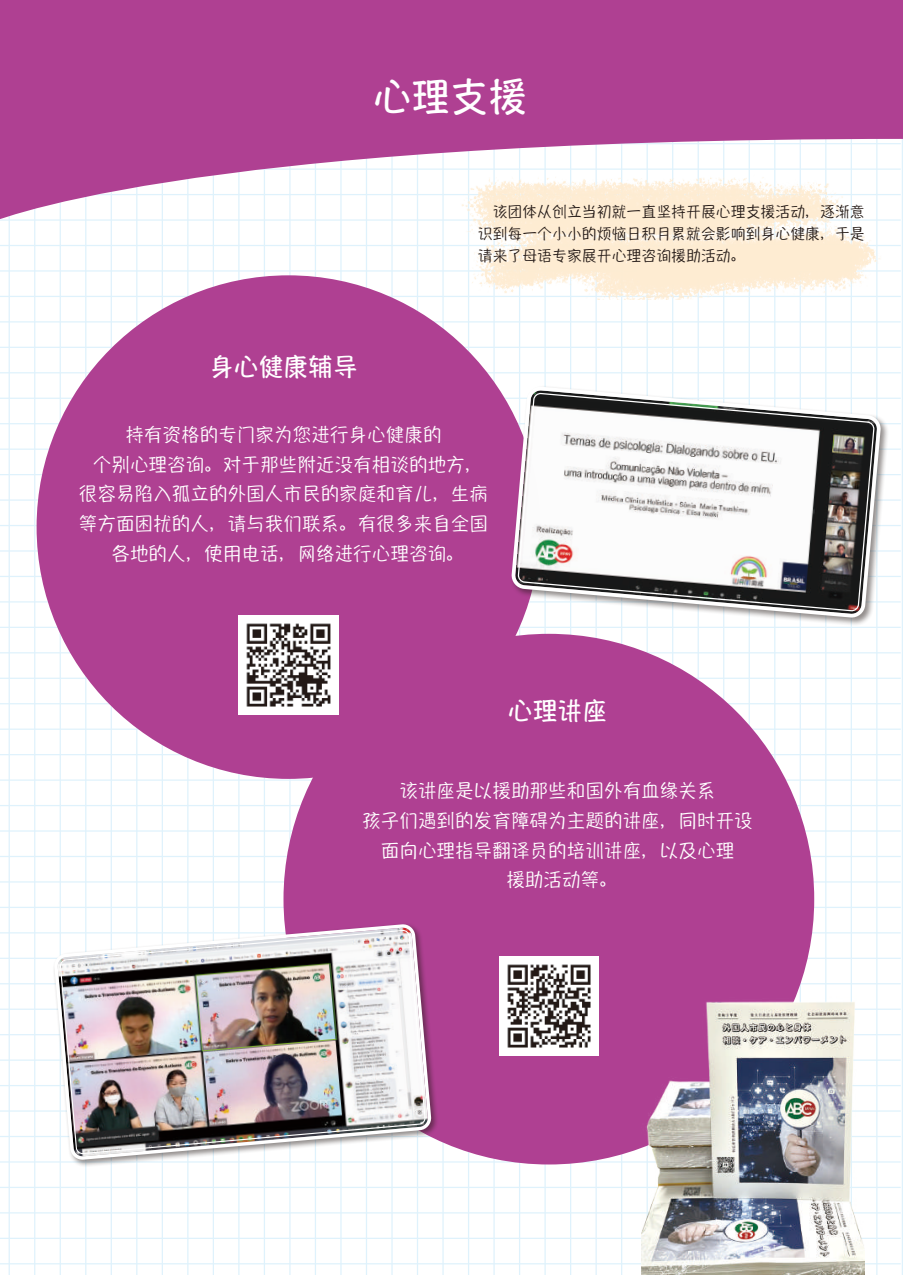
<style>
.page{position:relative;width:903px;height:1275px;background:#fff}
.page>*{position:absolute;margin:0;border:0;box-sizing:border-box;transform-origin:0 0}
.t1{font:38.5px "Hannotate SC W7";color:#fff}
.t2{font:24.85px "Hannotate SC W7";color:#fff}
.t3{font:18.55px/29.8px "Hannotate SC W5";color:#fff;text-align:center}
.t4{font:14.88px/22.4px "Hannotate SC W5";color:#231916;text-align:justify}
</style>
<div class="page">
<hr style="left:213px;top:0;width:1px;height:1275px;background:#dff2fc">
<hr style="left:442px;top:0;width:2px;height:1275px;background:#dff2fc">
<hr style="left:646px;top:0;width:2px;height:1275px;background:#dff2fc">
<hr style="left:85px;top:0;width:1px;height:1275px;background:#dff2fc">
<hr style="left:340px;top:0;width:2px;height:1275px;background:#dff2fc">
<hr style="left:595px;top:0;width:2px;height:1275px;background:#dff2fc">
<hr style="left:851px;top:0;width:1px;height:1275px;background:#dff2fc">
<hr style="left:238px;top:0;width:1px;height:1275px;background:#dff2fc">
<hr style="left:493px;top:0;width:2px;height:1275px;background:#dff2fc">
<hr style="left:697px;top:0;width:2px;height:1275px;background:#dff2fc">
<hr style="left:111px;top:0;width:1px;height:1275px;background:#dff2fc">
<hr style="left:366px;top:0;width:1px;height:1275px;background:#dff2fc">
<hr style="left:621px;top:0;width:1px;height:1275px;background:#dff2fc">
<hr style="left:876px;top:0;width:1px;height:1275px;background:#dff2fc">
<hr style="left:9px;top:0;width:1px;height:1275px;background:#dff2fc">
<hr style="left:264px;top:0;width:1px;height:1275px;background:#dff2fc">
<hr style="left:519px;top:0;width:1px;height:1275px;background:#dff2fc">
<hr style="left:749px;top:0;width:1px;height:1275px;background:#dff2fc">
<hr style="left:136px;top:0;width:1px;height:1275px;background:#dff2fc">
<hr style="left:391px;top:0;width:2px;height:1275px;background:#dff2fc">
<hr style="left:672px;top:0;width:1px;height:1275px;background:#dff2fc">
<hr style="left:34px;top:0;width:1px;height:1275px;background:#dff2fc">
<hr style="left:289px;top:0;width:2px;height:1275px;background:#dff2fc">
<hr style="left:544px;top:0;width:2px;height:1275px;background:#dff2fc">
<hr style="left:800px;top:0;width:1px;height:1275px;background:#dff2fc">
<hr style="left:162px;top:0;width:1px;height:1275px;background:#dff2fc">
<hr style="left:417px;top:0;width:1px;height:1275px;background:#dff2fc">
<hr style="left:723px;top:0;width:1px;height:1275px;background:#dff2fc">
<hr style="left:60px;top:0;width:1px;height:1275px;background:#dff2fc">
<hr style="left:315px;top:0;width:1px;height:1275px;background:#dff2fc">
<hr style="left:570px;top:0;width:1px;height:1275px;background:#dff2fc">
<hr style="left:825px;top:0;width:1px;height:1275px;background:#dff2fc">
<hr style="left:187px;top:0;width:1px;height:1275px;background:#dff2fc">
<hr style="left:468px;top:0;width:1px;height:1275px;background:#dff2fc">
<hr style="left:774px;top:0;width:1px;height:1275px;background:#dff2fc">
<hr style="left:902px;top:0;width:1px;height:1275px;background:#dff2fc">
<hr style="left:0;top:270px;width:901px;height:2px;background:#dff2fc">
<hr style="left:0;top:525px;width:901px;height:1px;background:#dff2fc">
<hr style="left:0;top:779px;width:901px;height:2px;background:#dff2fc">
<hr style="left:0;top:932px;width:901px;height:1px;background:#dff2fc">
<hr style="left:0;top:398px;width:901px;height:1px;background:#dff2fc">
<hr style="left:0;top:652px;width:901px;height:1px;background:#dff2fc">
<hr style="left:0;top:1009px;width:901px;height:1px;background:#dff2fc">
<hr style="left:0;top:1161px;width:901px;height:1px;background:#dff2fc">
<hr style="left:0;top:1212px;width:901px;height:1px;background:#dff2fc">
<hr style="left:0;top:321px;width:901px;height:1px;background:#dff2fc">
<hr style="left:0;top:576px;width:901px;height:1px;background:#dff2fc">
<hr style="left:0;top:856px;width:901px;height:1px;background:#dff2fc">
<hr style="left:0;top:1034px;width:901px;height:1px;background:#dff2fc">
<hr style="left:0;top:474px;width:901px;height:1px;background:#dff2fc">
<hr style="left:0;top:729px;width:901px;height:1px;background:#dff2fc">
<hr style="left:0;top:1110px;width:901px;height:2px;background:#dff2fc">
<hr style="left:0;top:1238px;width:901px;height:1px;background:#dff2fc">
<hr style="left:0;top:449px;width:901px;height:1px;background:#dff2fc">
<hr style="left:0;top:703px;width:901px;height:1px;background:#dff2fc">
<hr style="left:0;top:805px;width:901px;height:1px;background:#dff2fc">
<hr style="left:0;top:347px;width:901px;height:1px;background:#dff2fc">
<hr style="left:0;top:601px;width:901px;height:1px;background:#dff2fc">
<hr style="left:0;top:907px;width:901px;height:1px;background:#dff2fc">
<hr style="left:0;top:1059px;width:901px;height:2px;background:#dff2fc">
<hr style="left:0;top:245px;width:901px;height:1px;background:#dff2fc">
<hr style="left:0;top:499px;width:901px;height:2px;background:#dff2fc">
<hr style="left:0;top:754px;width:901px;height:1px;background:#dff2fc">
<hr style="left:0;top:881px;width:901px;height:1px;background:#dff2fc">
<hr style="left:0;top:372px;width:901px;height:1px;background:#dff2fc">
<hr style="left:0;top:627px;width:901px;height:1px;background:#dff2fc">
<hr style="left:0;top:958px;width:901px;height:1px;background:#dff2fc">
<hr style="left:0;top:1136px;width:901px;height:1px;background:#dff2fc">
<hr style="left:0;top:296px;width:901px;height:1px;background:#dff2fc">
<hr style="left:0;top:550px;width:901px;height:2px;background:#dff2fc">
<hr style="left:0;top:830px;width:901px;height:2px;background:#dff2fc">
<hr style="left:0;top:983px;width:901px;height:1px;background:#dff2fc">
<hr style="left:0;top:423px;width:901px;height:1px;background:#dff2fc">
<hr style="left:0;top:678px;width:901px;height:1px;background:#dff2fc">
<hr style="left:0;top:1085px;width:901px;height:1px;background:#dff2fc">
<hr style="left:0;top:1187px;width:901px;height:1px;background:#dff2fc">
<hr style="left:0;top:1263px;width:901px;height:1px;background:#dff2fc">
<img style="left:448px;top:225px;width:436px;height:74px">
<div style="left:283px;top:634px;width:531px;height:530px;background:#af4092;border-radius:50%"></div>
<div style="left:37px;top:275px;width:503px;height:504px;background:#af4092;border-radius:50%"></div>
<img style="left:239px;top:615px;width:99px;height:99px">
<svg style="left:0;top:0;width:903px;height:225px;fill:#af4092"></svg>
<div style="left:53px;top:923px;width:386px;height:245px;background:#231916;opacity:.5"></div>
<svg style="left:56px;top:925px;width:374px;height:233px"></svg>
<img style="left:60px;top:930px;width:365px;height:224px">
<img style="left:641px;top:989px;width:223px;height:286px">
<div style="left:510px;top:385px;width:379px;height:241px;background:#231916;opacity:.5"></div>
<svg style="left:509px;top:385px;width:374px;height:235px"></svg>
<svg style="left:517px;top:392px;width:358px;height:220px"></svg>
<img style="left:499px;top:956px;width:99px;height:100px">
<h1 class="t1" style="left:373px;top:71px;width:155px">心理支援</h1>
<h2 class="t2" style="left:209px;top:350px;width:150px">身心健康辅导</h2>
<p class="t4" style="left:478px;top:199px;width:388px">　该团体从创立当初就一直坚持开展心理支援活动，逐渐意识到每一个小小的烦恼日积月累就会影响到身心健康，于是请来了母语专家展开心理咨询援助活动。</p>
<p class="t3" style="left:79px;top:419px;width:411px">持有资格的专门家为您进行身心健康的<br>个别心理咨询。对于那些附近没有相谈的地方，很容易陷入孤立的外国人市民的家庭和育儿，生病等方面困扰的人，请与我们联系。有很多来自全国各地的人，使用电话，网络进行心理咨询。</p>
<h2 class="t2" style="left:508px;top:694px;width:101px">心理讲座</h2>
<p class="t3" style="left:362px;top:775px;width:392px">该讲座是以援助那些和国外有血缘关系<br>孩子们遇到的发育障碍为主题的讲座，同时开设面向心理指导翻译员的培训讲座，以及心理<br>援助活动等。</p>
</div>
